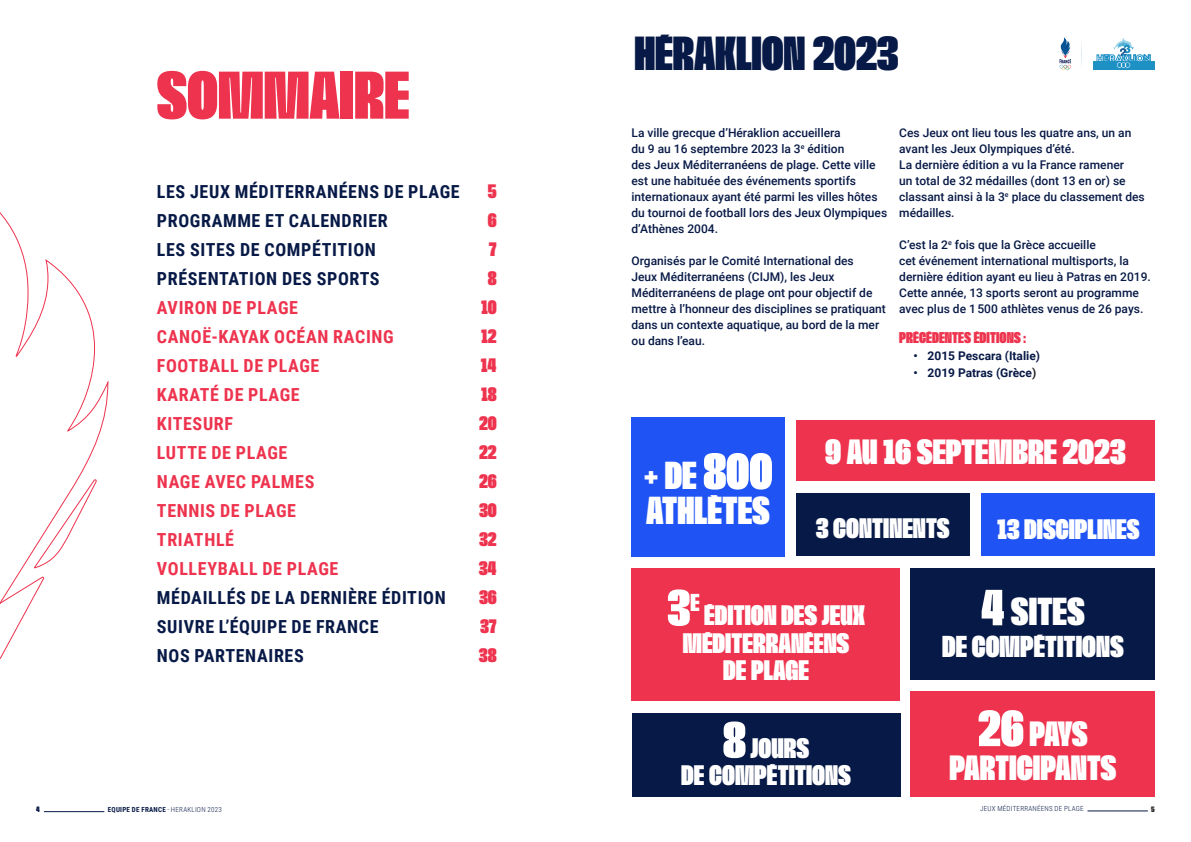
<style>
.page{position:relative;width:1191px;height:842px;background:#fff}
.page>*{position:absolute;margin:0;border:0;box-sizing:border-box;transform-origin:0 0}
.t1{font:69px "FRA2024 Standard";color:#ee334e}
.t2{font:52px "FRA2024 Standard";color:#fff}
.t3{font:49px "FRA2024 Standard";letter-spacing:-.005em;color:#071946}
.t4{font:40px "FRA2024 Standard";letter-spacing:.005em;color:#fff}
.t5{font:36px/34px "FRA2024 Standard";letter-spacing:-.005em;color:#fff;text-align:center}
.t6{font:31px "FRA2024 Standard";color:#fff}
.t7{font:28.9px/27.1px "FRA2024 Standard";color:#fff;text-align:center}
.t8{font:20px "FRA2024 Standard";letter-spacing:-.005em;color:#ee334e}
.t9{font:700 18px "Roboto Condensed";letter-spacing:.035em;color:#071946}
.t10{font:700 18px "Roboto Condensed";letter-spacing:.035em;color:#ee334e}
.t11{font:16px "FRA2024 Standard";color:#ee334e}
.t12{font:500 12px/16px "Roboto";color:#071946}
.t13{font:700 12px "Roboto";color:#071946}
.t14{font:8px "FRA2024 Standard";color:#071946}
.t15{font:8px "FRA2024 Standard";color:#231f20}
.t16{font:700 7px "Roboto Condensed";letter-spacing:.035em;color:#071946}
.t17{font:300 7px "Roboto Condensed";letter-spacing:.035em;color:#071946}
.s1{color:#231f20}
.s2{font-size:52px}
.s3{font-weight:300}
</style>
<div class="page">
<svg style="left:1059px;top:37px;width:12px;height:33px"></svg>
<svg style="left:1081px;top:43px;width:1px;height:22px"></svg>
<div style="left:1092px;top:61px;width:62px;height:9px;background:#1d90c4"></div>
<svg style="left:1096px;top:38px;width:54px;height:30px"></svg>
<hr style="left:1087px;top:811px;width:60px;height:1px;background:#071946">
<svg style="left:0;top:212px;width:109px;height:363px"></svg>
<svg style="left:0;top:575px;width:45px;height:85px"></svg>
<hr style="left:44px;top:811px;width:60px;height:1px;background:#071946">
<div style="left:911px;top:691px;width:244px;height:106px;background:#ee334e"></div>
<div style="left:911px;top:568px;width:244px;height:112px;background:#071946"></div>
<div style="left:796px;top:493px;width:173px;height:63px;background:#071946"></div>
<div style="left:982px;top:493px;width:173px;height:63px;background:#1f53f3"></div>
<div style="left:631px;top:714px;width:269px;height:83px;background:#071946"></div>
<div style="left:631px;top:568px;width:269px;height:133px;background:#ee334e"></div>
<div style="left:631px;top:418px;width:154px;height:139px;background:#1f53f3"></div>
<div style="left:796px;top:420px;width:359px;height:61px;background:#ee334e"></div>
<p class="t1" style="left:157px;top:65px;width:33px">SOMMAIRE</p>
<p class="t9" style="left:157px;top:179px;width:304px">LES JEUX MÉDITERRANÉENS DE PLAGE</p>
<p class="t8" style="left:488px;top:182px;width:10px">5</p>
<p class="t9" style="left:157px;top:208px;width:232px">PROGRAMME ET CALENDRIER</p>
<p class="t8" style="left:488px;top:211px;width:10px">6</p>
<p class="t9" style="left:157px;top:237px;width:220px">LES SITES DE COMPÉTITION</p>
<p class="t8" style="left:489px;top:240px;width:9px">7</p>
<p class="t9" style="left:157px;top:266px;width:224px">PRÉSENTATION DES SPORTS</p>
<p class="t8" style="left:488px;top:269px;width:10px">8</p>
<p class="t10" style="left:157px;top:295px;width:143px">AVIRON DE PLAGE</p>
<p class="t8" style="left:481px;top:298px;width:17px">10</p>
<p class="t10" style="left:157px;top:324px;width:238px">CANOË-KAYAK OCÉAN RACING</p>
<p class="t8" style="left:481px;top:327px;width:17px">12</p>
<p class="t10" style="left:157px;top:353px;width:164px">FOOTBALL DE PLAGE</p>
<p class="t8" style="left:481px;top:356px;width:17px">14</p>
<p class="t10" style="left:157px;top:382px;width:144px">KARATÉ DE PLAGE</p>
<p class="t8" style="left:481px;top:385px;width:17px">18</p>
<p class="t10" style="left:157px;top:411px;width:78px">KITESURF</p>
<p class="t8" style="left:479px;top:414px;width:19px">20</p>
<p class="t10" style="left:157px;top:440px;width:132px">LUTTE DE PLAGE</p>
<p class="t8" style="left:479px;top:443px;width:19px">22</p>
<p class="t10" style="left:157px;top:469px;width:159px">NAGE AVEC PALMES</p>
<p class="t8" style="left:479px;top:472px;width:19px">26</p>
<p class="t10" style="left:157px;top:498px;width:141px">TENNIS DE PLAGE</p>
<p class="t8" style="left:479px;top:501px;width:19px">30</p>
<p class="t10" style="left:157px;top:527px;width:79px">TRIATHLÉ</p>
<p class="t8" style="left:479px;top:530px;width:19px">32</p>
<p class="t10" style="left:157px;top:556px;width:183px">VOLLEYBALL DE PLAGE</p>
<p class="t8" style="left:479px;top:559px;width:20px">34</p>
<p class="t9" style="left:157px;top:585px;width:290px">MÉDAILLÉS DE LA DERNIÈRE ÉDITION</p>
<p class="t8" style="left:479px;top:588px;width:19px">36</p>
<p class="t9" style="left:157px;top:614px;width:223px">SUIVRE L’ÉQUIPE DE FRANCE</p>
<p class="t8" style="left:480px;top:617px;width:18px">37</p>
<p class="t9" style="left:157px;top:643px;width:148px">NOS PARTENAIRES</p>
<p class="t8" style="left:479px;top:646px;width:19px">38</p>
<p class="t3" style="left:634px;top:32px;width:266px">HÉRAKLION 2023</p>
<p class="t12" style="left:631px;top:124px;width:257px">La ville grecque d’Héraklion accueillera<br>du 9 au 16 septembre 2023 la 3<sup>e</sup> édition<br>des Jeux Méditerranéens de plage. Cette ville est une habituée des événements sportifs internationaux ayant été parmi les villes hôtes du tournoi de football lors des Jeux Olympiques d’Athènes 2004.</p>
<p class="t12" style="left:631px;top:252px;width:256px">Organisés par le Comité International des<br>Jeux Méditerranéens (CIJM), les Jeux Méditerranéens de plage ont pour objectif de mettre à l’honneur des disciplines se pratiquant dans un contexte aquatique, au bord de la mer ou dans l’eau.</p>
<p class="t12" style="left:899px;top:124px;width:234px">Ces Jeux ont lieu tous les quatre ans, un an avant les Jeux Olympiques d’été.</p>
<p class="t12" style="left:899px;top:156px;width:247px">La dernière édition a vu la France ramener<br>un total de 32 médailles (dont 13 en or) se classant ainsi à la 3<sup>e</sup> place du classement des médailles.</p>
<p class="t12" style="left:899px;top:236px;width:253px">C’est la 2<sup>e</sup> fois que la Grèce accueille<br>cet événement international multisports, la dernière édition ayant eu lieu à Patras en 2019.<br>Cette année, 13 sports seront au programme avec plus de 1 500 athlètes venus de 26 pays.</p>
<p class="t11" style="left:899px;top:331px;width:128px">PRÉCÉDENTES ÉDITIONS :</p>
<p class="t13" style="left:913px;top:347px;width:128px">• 2015 Pescara (Italie)</p>
<p class="t13" style="left:913px;top:364px;width:124px">• 2019 Patras (Grèce<span class="s1">)</span></p>
<p class="t4" style="left:644px;top:458px;width:130px">+ DE <span class="s2">800</span></p>
<p class="t4" style="left:646px;top:493px;width:125px">ATHLÈTES</p>
<p class="t5" style="left:825px;top:435px;width:302px">9 AU 16 SEPTEMBRE 2023</p>
<p class="t7" style="left:815px;top:515px;width:135px">3 CONTINENTS</p>
<p class="t7" style="left:997px;top:515px;width:144px">13 DISCIPLINES</p>
<p class="t2" style="left:667px;top:585px;width:34px">3<sup>E</sup></p>
<p class="t7" style="left:704px;top:602px;width:162px">ÉDITION DES JEUX</p>
<p class="t7" style="left:683px;top:629px;width:168px">MÉDITERRANÉENS</p>
<p class="t7" style="left:723px;top:657px;width:87px">DE PLAGE</p>
<p class="t4" style="left:981px;top:594px;width:106px"><span class="s2">4</span> SITES</p>
<p class="t6" style="left:942px;top:633px;width:183px">DE COMPÉTITIONS</p>
<p class="t7" style="left:681px;top:734px;width:171px"><span class="s2">8</span>JOURS<br>DE COMPÉTITIONS</p>
<p class="t5" style="left:949px;top:717px;width:169px"><span class="s2">26</span> PAYS<br>PARTICIPANTS</p>
<p class="t14" style="left:36px;top:806px;width:5px">4</p>
<p class="t16" style="left:108px;top:804px;width:115px">EQUIPE DE FRANCE <span class="s3">- HERAKLION 2023</span></p>
<p class="t17" style="left:980px;top:804px;width:105px">JEUX MÉDITERRANÉENS DE PLAGE</p>
<p class="t15" style="left:1151px;top:806px;width:5px">5</p>
</div>
